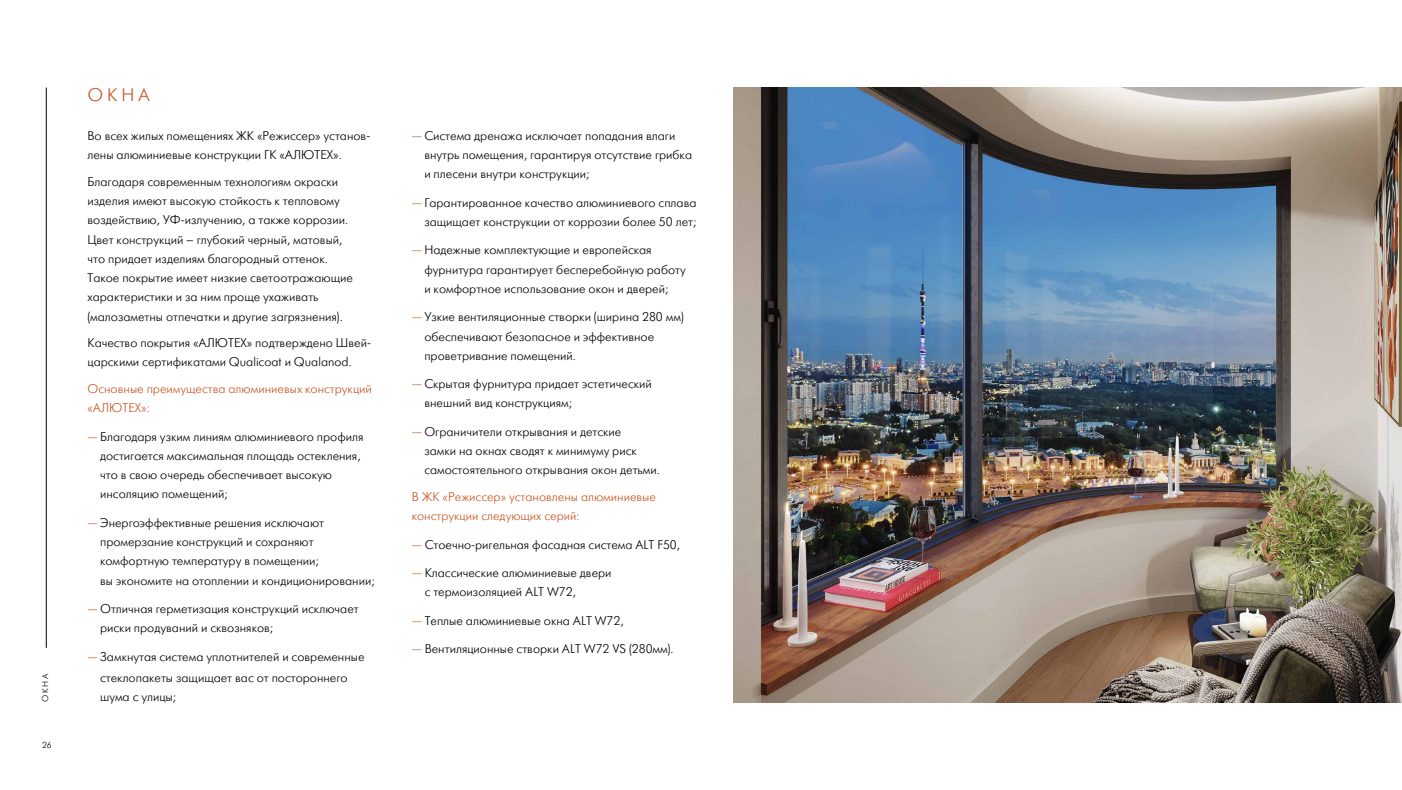
<style>
.page{position:relative;width:1402px;height:790px;background:#fff}
.page>*{position:absolute;margin:0;border:0;box-sizing:border-box;transform-origin:0 0}
.t1{font:300 18.2px "Futura Futuris";color:#c95727}
.t2{font:300 12.6px/19.2px "Futura Futuris";color:#000}
.t3{font:300 12.6px/19.2px "Futura Futuris";color:#c95727}
.t4{font:300 8.75px "Futura Futuris";color:#000}
.t5{font:300 8.4px "Futura Futuris";color:#000}
.s1{color:#c95727}
</style>
<div class="page">
<img style="left:733px;top:88px;width:669px;height:614px">
<hr style="left:46px;top:88px;width:1px;height:560px;background:#000">
<p class="t5" style="left:41px;top:702px;width:30px;rotate:-90deg">ОКНА</p>
<p class="t4" style="left:42px;top:740px;width:11px">26</p>
<h1 class="t1" style="left:88px;top:84px;width:64px">ОКНА</h1>
<p class="t2" style="left:88px;top:126px;width:284px">Во всех жилых помещениях ЖК «Режиссер» установ&shy;лены алюминиевые конструкции ГК «АЛЮТЕХ».</p>
<p class="t2" style="left:88px;top:172px;width:267px">Благодаря современным технологиям окраски изделия имеют высокую стойкость к тепловому воздействию, УФ-излучению, а также коррозии.<br>Цвет конструкций – глубокий черный, матовый, что придает изделиям благородный оттенок.<br>Такое покрытие имеет низкие светоотражающие характеристики и за ним проще ухаживать (малозаметны отпечатки и другие загрязнения).</p>
<p class="t2" style="left:88px;top:334px;width:285px">Качество покрытия «АЛЮТЕХ» подтверждено Швей&shy;царскими сертификатами Qualicoat и Qualanod.</p>
<p class="t3" style="left:88px;top:380px;width:286px">Основные преимущества алюминиевых конструкций «АЛЮТЕХ»:</p>
<p class="t2" style="left:100px;top:427px;width:265px;text-indent:-13px"><span class="s1">—</span> Благодаря узким линиям алюминиевого профиля достигается максимальная площадь остекления, что в свою очередь обеспечивает высокую инсоляцию помещений;</p>
<p class="t2" style="left:100px;top:513px;width:276px;text-indent:-13px"><span class="s1">—</span> Энергоэффективные решения исключают промерзание конструкций и сохраняют комфортную температуру в помещении;<br>вы экономите на отоплении и кондиционировании;</p>
<p class="t2" style="left:100px;top:599px;width:260px;text-indent:-13px"><span class="s1">—</span> Отличная герметизация конструкций исключает риски продуваний и сквозняков;</p>
<p class="t2" style="left:88px;top:646px;width:278px;line-height:21px;text-align:center"><span class="s1">—</span> Замкнутая система уплотнителей и современные стеклопакеты защищает вас от постороннего</p>
<p class="t2" style="left:100px;top:687px;width:77px">шума с улицы;</p>
<p class="t2" style="left:424px;top:127px;width:269px;text-indent:-13px"><span class="s1">—</span> Система дренажа исключает попадания влаги внутрь помещения, гарантируя отсутствие грибка и плесени внутри конструкции;</p>
<p class="t2" style="left:412px;top:193px;width:286px;text-align:right"><span class="s1">—</span> Гарантированное качество алюминиевого сплава защищает конструкции от коррозии более 50 лет;</p>
<p class="t2" style="left:424px;top:241px;width:263px;text-indent:-13px"><span class="s1">—</span> Надежные комплектующие и европейская фурнитура гарантирует бесперебойную работу и комфортное использование окон и дверей;</p>
<p class="t2" style="left:424px;top:308px;width:261px;text-indent:-13px"><span class="s1">—</span> Узкие вентиляционные створки (ширина 280 мм) обеспечивают безопасное и эффективное проветривание помещений.</p>
<p class="t2" style="left:424px;top:375px;width:229px;text-indent:-13px"><span class="s1">—</span> Скрытая фурнитура придает эстетический внешний вид конструкциям;</p>
<p class="t2" style="left:424px;top:422px;width:237px;text-indent:-13px"><span class="s1">—</span> Ограничители открывания и детские<br>замки на окнах сводят к минимуму риск самостоятельного открывания окон детьми.</p>
<p class="t3" style="left:412px;top:487px;width:246px">В ЖК «Режиссер» установлены алюминиевые конструкции следующих серий:</p>
<p class="t2" style="left:412px;top:535px;width:270px"><span class="s1">—</span> Стоечно-ригельная фасадная система ALT F50,</p>
<p class="t2" style="left:425px;top:563px;width:188px;text-indent:-13px"><span class="s1">—</span> Классические алюминиевые двери с термоизоляцией ALT W72,</p>
<p class="t2" style="left:412px;top:611px;width:213px"><span class="s1">—</span> Теплые алюминиевые окна ALT W72,</p>
<p class="t2" style="left:412px;top:639px;width:263px"><span class="s1">—</span> Вентиляционные створки ALT W72 VS (280мм).</p>
</div>
